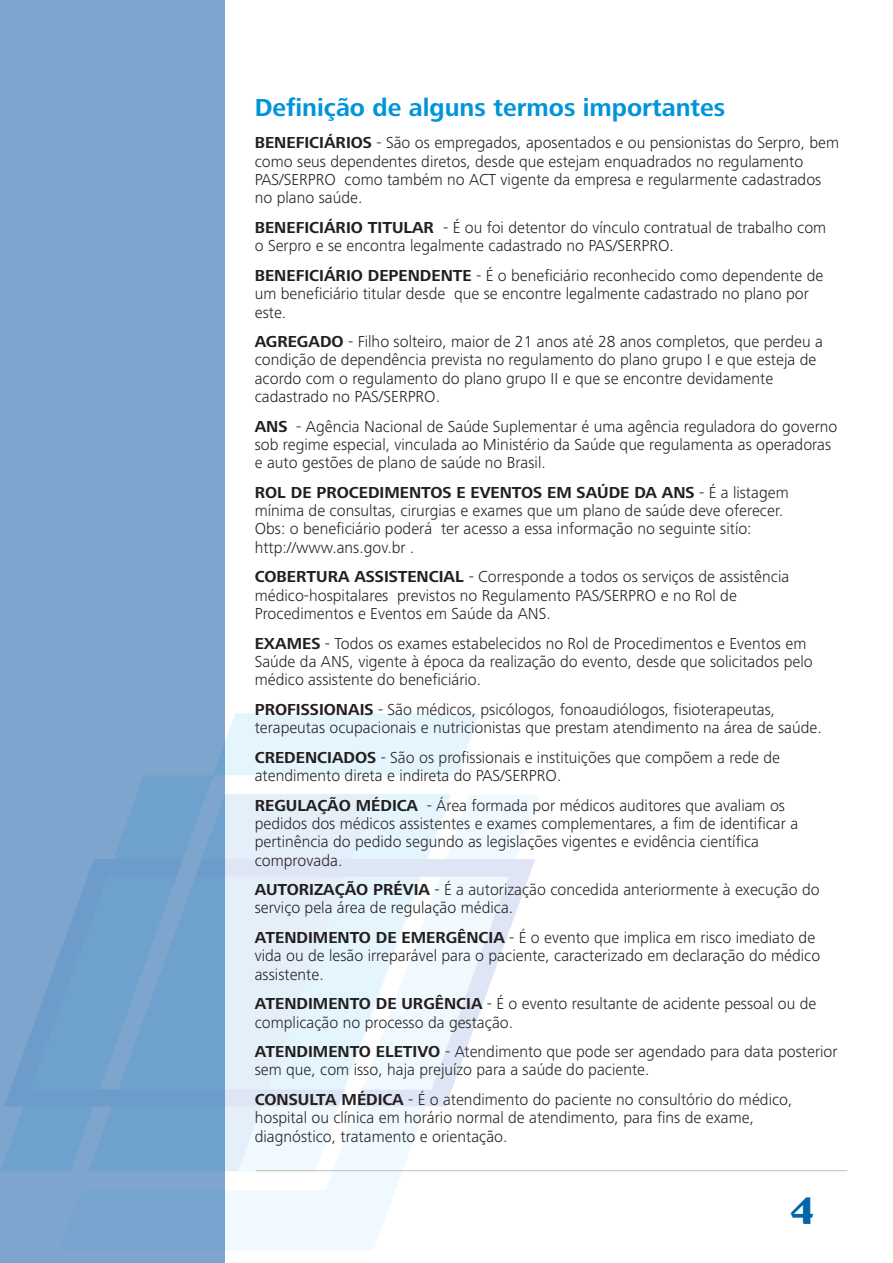
<style>
.page{position:relative;width:893px;height:1263px;background:#fff}
.page>*{position:absolute;margin:0;border:0;box-sizing:border-box;transform-origin:0 0}
.t1{font:700 39px "Bremen BT";color:#0065ab}
.t2{font:700 25.5px "Frutiger Next LT";color:#0095da}
.t3{font:300 16.5px/18.3px "Frutiger Next LT";color:#231f20}
.s1{font-weight:700}
</style>
<div class="page">
<svg style="left:224px;top:795px;width:315px;height:455px"></svg>
<svg style="left:224px;top:713px;width:255px;height:146px;background:#e6f5fc"></svg>
<svg style="left:224px;top:775px;width:252px;height:415px"></svg>
<hr style="left:256px;top:1170px;width:591px;height:1px;background:#bcbec0">
<div style="left:0;top:0;width:224px;height:1263px;background:#7ea5ce"></div>
<svg style="left:1px;top:1106px;width:62px;height:65px;fill:#6fa1cd"></svg>
<svg style="left:63px;top:775px;width:161px;height:396px;fill:#6fa1cd"></svg>
<svg style="left:5px;top:859px;width:530px;height:247px"></svg>
<h2 class="t2" style="left:255px;top:96px;width:472px">Definição de alguns termos importantes</h2>
<p class="t3" style="left:255px;top:135px;width:586px"><span class="s1">BENEFICIÁRIOS</span> - São os empregados, aposentados e ou pensionistas do Serpro, bem como seus dependentes diretos, desde que estejam enquadrados no regulamento PAS/SERPRO como também no ACT vigente da empresa e regularmente cadastrados no plano saúde.</p>
<p class="t3" style="left:255px;top:219px;width:573px"><span class="s1">BENEFICIÁRIO TITULAR</span> - É ou foi detentor do vínculo contratual de trabalho com o Serpro e se encontra legalmente cadastrado no PAS/SERPRO.</p>
<p class="t3" style="left:255px;top:267px;width:570px"><span class="s1">BENEFICIÁRIO DEPENDENTE</span> - É o beneficiário reconhecido como dependente de um beneficiário titular desde que se encontre legalmente cadastrado no plano por este.</p>
<p class="t3" style="left:255px;top:333px;width:570px"><span class="s1">AGREGADO</span> - Filho solteiro, maior de 21 anos até 28 anos completos, que perdeu a condição de dependência prevista no regulamento do plano grupo I e que esteja de acordo com o regulamento do plano grupo II e que se encontre devidamente cadastrado no PAS/SERPRO.</p>
<p class="t3" style="left:255px;top:418px;width:584px"><span class="s1">ANS</span> - Agência Nacional de Saúde Suplementar é uma agência reguladora do governo sob regime especial, vinculada ao Ministério da Saúde que regulamenta as operadoras e auto gestões de plano de saúde no Brasil.</p>
<p class="t3" style="left:255px;top:484px;width:535px"><span class="s1">ROL DE PROCEDIMENTOS E EVENTOS EM SAÚDE DA ANS</span> - É a listagem mínima de consultas, cirurgias e exames que um plano de saúde deve oferecer.<br>Obs: o beneficiário poderá ter acesso a essa informação no seguinte sitío: http://www.ans.gov.br .</p>
<p class="t3" style="left:255px;top:569px;width:536px"><span class="s1">COBERTURA ASSISTENCIAL</span> - Corresponde a todos os serviços de assistência médico-hospitalares previstos no Regulamento PAS/SERPRO e no Rol de<br>Procedimentos e Eventos em Saúde da ANS.</p>
<p class="t3" style="left:255px;top:635px;width:559px"><span class="s1">EXAMES</span> - Todos os exames estabelecidos no Rol de Procedimentos e Eventos em<br>Saúde da ANS, vigente à época da realização do evento, desde que solicitados pelo médico assistente do beneficiário.</p>
<p class="t3" style="left:255px;top:701px;width:568px"><span class="s1">PROFISSIONAIS</span> - São médicos, psicólogos, fonoaudiólogos, fisioterapeutas, terapeutas ocupacionais e nutricionistas que prestam atendimento na área de saúde.</p>
<p class="t3" style="left:255px;top:749px;width:527px"><span class="s1">CREDENCIADOS</span> - São os profissionais e instituições que compõem a rede de atendimento direta e indireta do PAS/SERPRO.</p>
<p class="t3" style="left:255px;top:797px;width:545px"><span class="s1">REGULAÇÃO MÉDICA</span> - Área formada por médicos auditores que avaliam os pedidos dos médicos assistentes e exames complementares, a fim de identificar a pertinência do pedido segundo as legislações vigentes e evidência científica comprovada.</p>
<p class="t3" style="left:255px;top:881px;width:566px"><span class="s1">AUTORIZAÇÃO PRÉVIA</span> - É a autorização concedida anteriormente à execução do serviço pela área de regulação médica.</p>
<p class="t3" style="left:255px;top:929px;width:567px"><span class="s1">ATENDIMENTO DE EMERGÊNCIA</span> - É o evento que implica em risco imediato de vida ou de lesão irreparável para o paciente, caracterizado em declaração do médico assistente.</p>
<p class="t3" style="left:255px;top:995px;width:563px"><span class="s1">ATENDIMENTO DE URGÊNCIA</span> - É o evento resultante de acidente pessoal ou de complicação no processo da gestação.</p>
<p class="t3" style="left:255px;top:1043px;width:584px"><span class="s1">ATENDIMENTO ELETIVO</span> - Atendimento que pode ser agendado para data posterior sem que, com isso, haja prejuízo para a saúde do paciente.</p>
<p class="t3" style="left:255px;top:1091px;width:539px"><span class="s1">CONSULTA MÉDICA</span> - É o atendimento do paciente no consultório do médico, hospital ou clínica em horário normal de atendimento, para fins de exame, diagnóstico, tratamento e orientação.</p>
<h1 class="t1" style="left:790px;top:1194px;width:25px">4</h1>
</div>
